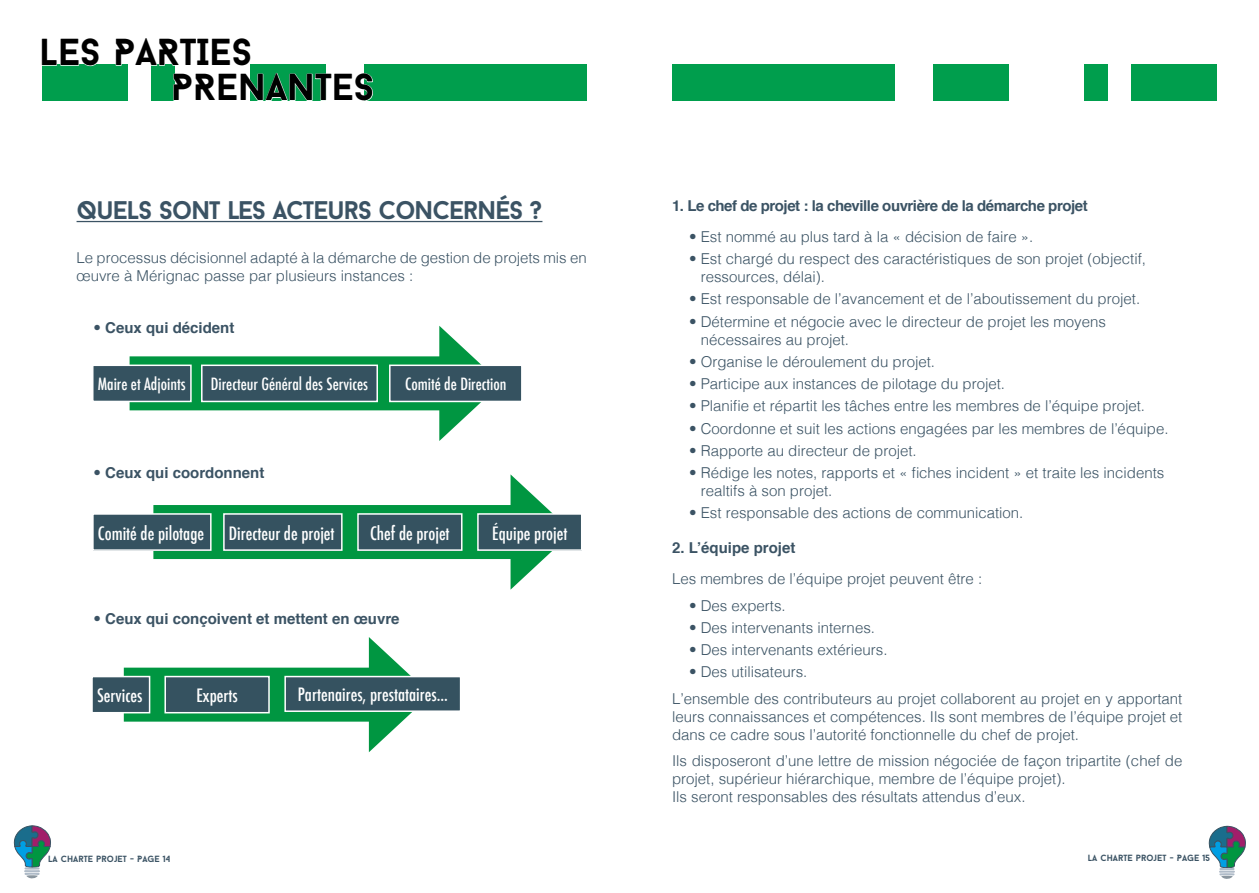
<style>
.page{position:relative;width:1259px;height:893px;background:#fff}
.page>*{position:absolute;margin:0;border:0;box-sizing:border-box;transform-origin:0 0}
.t1{font:700 37.5px/35.1px "Baron Neue";color:#000}
.t2{font:700 25.5px "Baron Neue";letter-spacing:-.04em;color:#3b5364}
.t3{font:500 condensed 18px "Futura";color:#fff}
.t4{font:500 condensed 16.5px "Futura";color:#fff}
.t5{font:300 15px/18px "Helvetica";color:#3b5364}
.t6{font:700 15px "Helvetica";color:#3b5364}
.t7{font:700 15px "Helvetica";letter-spacing:-.03em;color:#3b5364}
.t8{font:700 9px "Baron Neue";color:#3b5364}
.s1{font-weight:300}
.s2{color:#fff}
</style>
<div class="page">
<svg style="left:14px;top:826px;width:37px;height:53px"></svg>
<svg style="left:1209px;top:826px;width:36px;height:53px"></svg>
<div style="left:43px;top:64px;width:85px;height:36px;background:#009e4d"></div>
<div style="left:1131px;top:64px;width:85px;height:36px;background:#009e4d"></div>
<div style="left:151px;top:64px;width:23px;height:36px;background:#009e4d"></div>
<div style="left:1084px;top:64px;width:24px;height:36px;background:#009e4d"></div>
<div style="left:364px;top:64px;width:223px;height:36px;background:#009e4d"></div>
<div style="left:672px;top:64px;width:223px;height:36px;background:#009e4d"></div>
<div style="left:250px;top:64px;width:76px;height:36px;background:#009e4d"></div>
<div style="left:933px;top:64px;width:76px;height:36px;background:#009e4d"></div>
<svg style="left:42px;top:64px;width:54px;height:2px"></svg>
<svg style="left:115px;top:64px;width:60px;height:2px"></svg>
<svg style="left:173px;top:73px;width:200px;height:28px"></svg>
<hr style="left:77px;top:221px;width:465px;height:1px;background:#3b5364">
<div style="left:130px;top:356px;width:327px;height:54px;background:#009641"></div>
<svg style="left:439px;top:326px;width:43px;height:115px"></svg>
<div style="left:93px;top:365px;width:98px;height:36px;background:#355260"></div>
<div style="left:92px;top:365px;width:100px;height:37px;border:2px solid #fff"></div>
<div style="left:202px;top:365px;width:175px;height:36px;background:#355260"></div>
<div style="left:201px;top:365px;width:177px;height:37px;border:2px solid #fff"></div>
<div style="left:390px;top:365px;width:132px;height:36px;background:#355260"></div>
<div style="left:389px;top:365px;width:133px;height:37px;border:2px solid #fff"></div>
<div style="left:153px;top:505px;width:375px;height:54px;background:#009641"></div>
<svg style="left:510px;top:474px;width:42px;height:116px"></svg>
<div style="left:224px;top:514px;width:118px;height:36px;background:#355260"></div>
<div style="left:223px;top:513px;width:119px;height:38px;border:2px solid #fff"></div>
<div style="left:358px;top:514px;width:104px;height:36px;background:#355260"></div>
<div style="left:357px;top:513px;width:105px;height:38px;border:2px solid #fff"></div>
<div style="left:478px;top:514px;width:104px;height:36px;background:#355260"></div>
<div style="left:477px;top:513px;width:105px;height:38px;border:2px solid #fff"></div>
<div style="left:93px;top:514px;width:118px;height:36px;background:#355260"></div>
<div style="left:92px;top:513px;width:120px;height:38px;border:2px solid #fff"></div>
<div style="left:124px;top:668px;width:263px;height:54px;background:#009641"></div>
<svg style="left:369px;top:637px;width:43px;height:115px"></svg>
<div style="left:92px;top:677px;width:58px;height:36px;background:#355260"></div>
<div style="left:91px;top:676px;width:59px;height:37px;border:2px solid #fff"></div>
<div style="left:165px;top:677px;width:104px;height:36px;background:#355260"></div>
<div style="left:164px;top:676px;width:106px;height:37px;border:2px solid #fff"></div>
<div style="left:285px;top:677px;width:175px;height:34px;background:#355260"></div>
<div style="left:284px;top:676px;width:177px;height:36px;border:2px solid #fff"></div>
<h1 class="t1" style="left:171px;top:34px;width:205px;text-indent:-132px">LES PARTIES<br>PRENANTES</h1>
<h2 class="t2" style="left:77px;top:194px;width:467px">QUELS SONT LES ACTEURS CONCERNÉS ?</h2>
<p class="t5" style="left:77px;top:247px;width:512px">Le processus décisionnel adapté à la démarche de gestion de projets mis en œuvre à Mérignac passe par plusieurs instances :</p>
<p class="t6" style="left:94px;top:315px;width:142px"><span class="s1">•</span> Ceux qui décident</p>
<p class="t4" style="left:98px;top:374px;width:89px">Maire et Adjoints</p>
<p class="t4" style="left:211px;top:374px;width:159px">Directeur Général des Services</p>
<p class="t4" style="left:405px;top:374px;width:103px">Comité de Direction</p>
<p class="t6" style="left:94px;top:461px;width:172px"><span class="s1">•</span> Ceux qui coordonnent</p>
<p class="t3" style="left:98px;top:521px;width:108px">Comité de pilotage</p>
<p class="t3" style="left:229px;top:521px;width:107px">Directeur de projet</p>
<p class="t3" style="left:370px;top:521px;width:81px">Chef de projet</p>
<p class="t3" style="left:492px;top:521px;width:77px">Équipe projet</p>
<p class="t6" style="left:94px;top:606px;width:307px"><span class="s1">•</span> Ceux qui conçoivent et mettent en œuvre</p>
<p class="t3" style="left:97px;top:684px;width:47px">Services</p>
<p class="t3" style="left:196px;top:684px;width:43px">Experts</p>
<p class="t3" style="left:298px;top:683px;width:151px">Partenaires, prestataires...</p>
<p class="t7" style="left:672px;top:194px;width:417px">1. Le chef de projet : la cheville ouvrière de la démarche projet</p>
<p class="t5" style="left:689px;top:226px;width:346px">• Est nommé au plus tard à la « décision de faire ».</p>
<p class="t5" style="left:700px;top:249px;width:447px;text-indent:-12px">• Est chargé du respect des caractéristiques de son projet (objectif, ressources, délai).</p>
<p class="t5" style="left:689px;top:289px;width:452px">• Est responsable de l’avancement et de l’aboutissement du projet.</p>
<p class="t5" style="left:700px;top:311px;width:407px;text-indent:-12px">• Détermine et négocie avec le directeur de projet les moyens nécessaires au projet.</p>
<p class="t5" style="left:689px;top:351px;width:247px">• Organise le déroulement du projet.</p>
<p class="t5" style="left:689px;top:374px;width:317px">• Participe aux instances de pilotage du projet.</p>
<p class="t5" style="left:689px;top:396px;width:457px">• Planifie et répartit les tâches entre les membres de l’équipe projet.</p>
<p class="t5" style="left:689px;top:418px;width:481px">• Coordonne et suit les actions engagées par les membres de l’équipe.</p>
<p class="t5" style="left:689px;top:440px;width:229px">• Rapporte au directeur de projet.</p>
<p class="t5" style="left:700px;top:463px;width:465px;text-indent:-12px">• Rédige les notes, rapports et « fiches incident » et traite les incidents realtifs à son projet.</p>
<p class="t5" style="left:689px;top:503px;width:336px">• Est responsable des actions de communication.</p>
<p class="t6" style="left:672px;top:536px;width:125px">2. L’équipe projet</p>
<p class="t5" style="left:672px;top:569px;width:312px">Les membres de l’équipe projet peuvent être :</p>
<p class="t5" style="left:689px;top:595px;width:98px">• Des experts.</p>
<p class="t5" style="left:689px;top:617px;width:187px">• Des intervenants internes.</p>
<p class="t5" style="left:689px;top:640px;width:200px">• Des intervenants extérieurs.</p>
<p class="t5" style="left:672px;top:658px;width:512px;line-height:26.5px;text-indent:17px">• Des utilisateurs.<br>L’ensemble des contributeurs au projet collaborent au projet en y apportant</p>
<p class="t5" style="left:672px;top:706px;width:512px">leurs connaissances et compétences. Ils sont membres de l’équipe projet et dans ce cadre sous l’autorité fonctionnelle du chef de projet.</p>
<p class="t5" style="left:672px;top:751px;width:512px">Ils disposeront d’une lettre de mission négociée de façon tripartite (chef de projet, supérieur hiérarchique, membre de l’équipe projet).<br>Ils seront responsables des résultats attendus d’eux.</p>
<p class="t8" style="left:48px;top:853px;width:124px">LA CHARTE PROJET - PAGE 14</p>
<p class="t8" style="left:1075px;top:852px;width:137px"><span class="s2">LA</span> LA CHARTE PROJET - PAGE 15</p>
</div>
